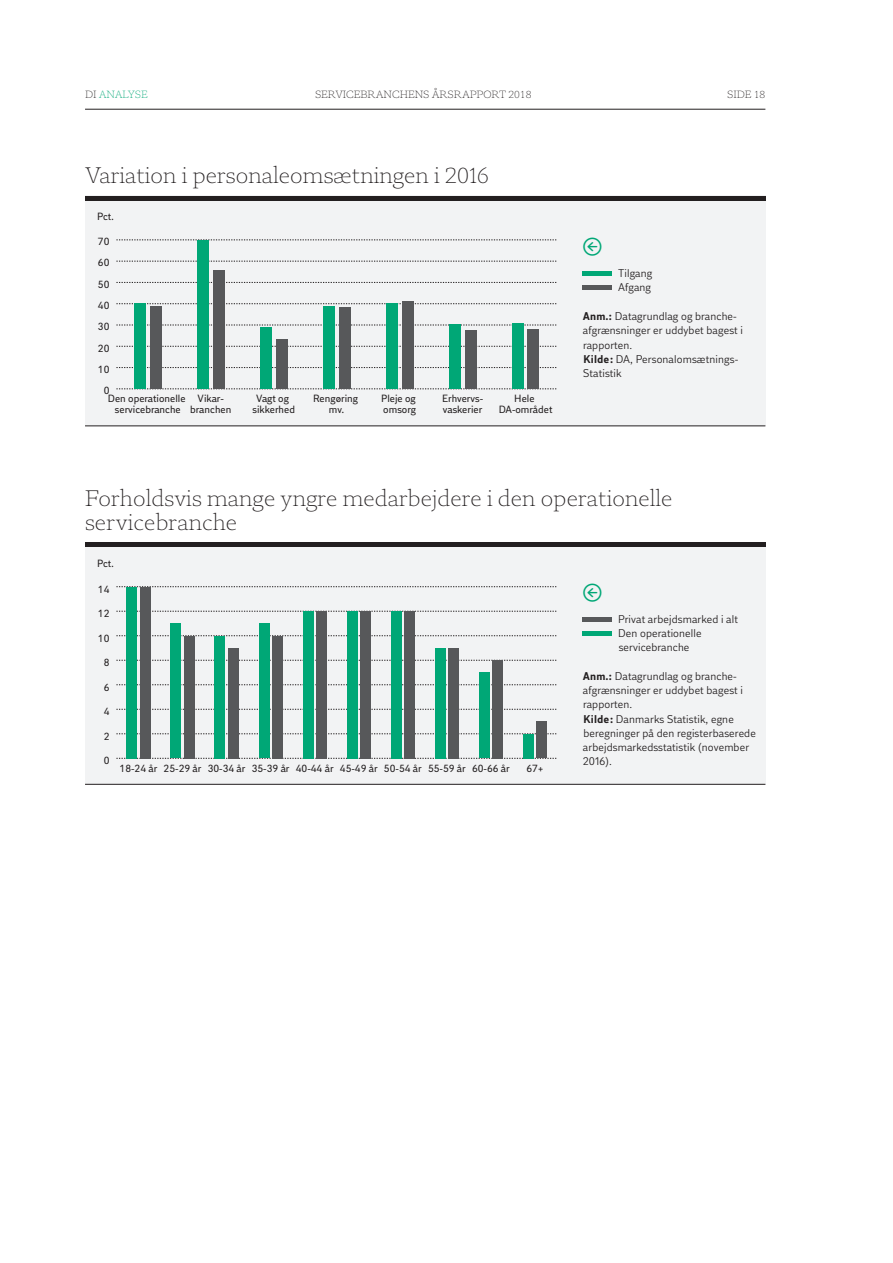
<style>
.page{position:relative;width:893px;height:1263px;background:#fff}
.page>*{position:absolute;margin:0;border:0;box-sizing:border-box;transform-origin:0 0}
.t1{font:300 22.5px/24px "DI Serif";letter-spacing:.01em;color:#231f20}
.t2{font:21px "DI Stuff";color:#00a776}
.t3{font:11.25px/14.2px "DI Sans";letter-spacing:.01em;color:#231f20}
.t4{font:10.5px/11.9px "DI Sans";color:#231f20;text-align:center}
.t5{font:300 10.5px "DI Serif";color:#231f20}
.t6{font:300 10.5px "DI Serif";color:#00a776}
.s1{color:#231f20}
.s2{font-weight:700}
</style>
<div class="page">
<hr style="left:85px;top:109px;width:680px;height:1px;background:#231f20">
<div style="left:85px;top:196px;width:680px;height:230px;background:#f2f3f4"></div>
<hr style="left:85px;top:196px;width:680px;height:4px;background:#231f20">
<hr style="left:85px;top:425px;width:680px;height:1px;background:#231f20">
<svg style="left:116px;top:389px;width:441px;height:1px"></svg>
<svg style="left:116px;top:367px;width:441px;height:1px"></svg>
<svg style="left:116px;top:346px;width:441px;height:1px"></svg>
<svg style="left:116px;top:325px;width:441px;height:1px"></svg>
<svg style="left:116px;top:303px;width:441px;height:1px"></svg>
<svg style="left:116px;top:282px;width:441px;height:1px"></svg>
<svg style="left:116px;top:261px;width:441px;height:1px"></svg>
<svg style="left:116px;top:240px;width:441px;height:1px"></svg>
<div style="left:150px;top:306px;width:11px;height:83px;background:#57585a"></div>
<div style="left:213px;top:270px;width:11px;height:119px;background:#57585a"></div>
<div style="left:276px;top:339px;width:11px;height:50px;background:#57585a"></div>
<div style="left:339px;top:307px;width:11px;height:82px;background:#57585a"></div>
<div style="left:402px;top:302px;width:11px;height:87px;background:#57585a"></div>
<div style="left:465px;top:330px;width:11px;height:59px;background:#57585a"></div>
<div style="left:528px;top:329px;width:11px;height:60px;background:#57585a"></div>
<div style="left:135px;top:303px;width:11px;height:86px;background:#00a776"></div>
<div style="left:197px;top:240px;width:11px;height:149px;background:#00a776"></div>
<div style="left:260px;top:328px;width:11px;height:61px;background:#00a776"></div>
<div style="left:323px;top:307px;width:11px;height:82px;background:#00a776"></div>
<div style="left:386px;top:303px;width:11px;height:86px;background:#00a776"></div>
<div style="left:449px;top:324px;width:11px;height:65px;background:#00a776"></div>
<div style="left:512px;top:323px;width:11px;height:66px;background:#00a776"></div>
<div style="left:583px;top:271px;width:29px;height:5px;background:#00a776"></div>
<hr style="left:583px;top:286px;width:29px;height:4px;background:#57585a">
<div style="left:85px;top:542px;width:680px;height:243px;background:#f2f3f4"></div>
<div style="left:85px;top:542px;width:680px;height:5px;background:#231f20"></div>
<hr style="left:85px;top:784px;width:680px;height:1px;background:#231f20">
<svg style="left:116px;top:758px;width:441px;height:1px"></svg>
<svg style="left:116px;top:733px;width:441px;height:1px"></svg>
<svg style="left:116px;top:709px;width:441px;height:1px"></svg>
<svg style="left:116px;top:684px;width:441px;height:1px"></svg>
<svg style="left:116px;top:660px;width:441px;height:1px"></svg>
<svg style="left:116px;top:635px;width:441px;height:1px"></svg>
<svg style="left:116px;top:611px;width:441px;height:1px"></svg>
<svg style="left:116px;top:586px;width:441px;height:1px"></svg>
<div style="left:140px;top:587px;width:10px;height:171px;background:#57585a"></div>
<div style="left:184px;top:636px;width:10px;height:122px;background:#57585a"></div>
<div style="left:228px;top:648px;width:10px;height:110px;background:#57585a"></div>
<div style="left:272px;top:636px;width:11px;height:122px;background:#57585a"></div>
<div style="left:316px;top:611px;width:11px;height:147px;background:#57585a"></div>
<div style="left:360px;top:611px;width:11px;height:147px;background:#57585a"></div>
<div style="left:404px;top:611px;width:11px;height:147px;background:#57585a"></div>
<div style="left:448px;top:648px;width:11px;height:110px;background:#57585a"></div>
<div style="left:492px;top:660px;width:11px;height:98px;background:#57585a"></div>
<div style="left:536px;top:721px;width:11px;height:37px;background:#57585a"></div>
<div style="left:127px;top:587px;width:10px;height:171px;background:#00a776"></div>
<div style="left:171px;top:623px;width:10px;height:135px;background:#00a776"></div>
<div style="left:215px;top:636px;width:10px;height:122px;background:#00a776"></div>
<div style="left:259px;top:623px;width:10px;height:135px;background:#00a776"></div>
<div style="left:303px;top:611px;width:10px;height:147px;background:#00a776"></div>
<div style="left:347px;top:611px;width:10px;height:147px;background:#00a776"></div>
<div style="left:391px;top:611px;width:10px;height:147px;background:#00a776"></div>
<div style="left:435px;top:648px;width:11px;height:110px;background:#00a776"></div>
<div style="left:479px;top:672px;width:11px;height:86px;background:#00a776"></div>
<div style="left:523px;top:734px;width:11px;height:24px;background:#00a776"></div>
<hr style="left:583px;top:617px;width:29px;height:4px;background:#57585a">
<hr style="left:583px;top:631px;width:29px;height:4px;background:#00a776">
<p class="t6" style="left:85px;top:88px;width:64px"><span class="s1">DI</span> ANALYSE</p>
<p class="t5" style="left:315px;top:88px;width:218px">SERVICEBRANCHENS ÅRSRAPPORT 2018</p>
<p class="t5" style="left:727px;top:88px;width:40px">SIDE 18</p>
<h1 class="t1" style="left:85px;top:163px;width:406px">Variation i personaleomsætningen i 2016</h1>
<p class="t4" style="left:97px;top:211px;width:19px">Pct.</p>
<p class="t4" style="left:98px;top:236px;width:13px">70</p>
<p class="t4" style="left:98px;top:257px;width:13px">60</p>
<p class="t4" style="left:98px;top:278px;width:13px">50</p>
<p class="t4" style="left:98px;top:300px;width:13px">40</p>
<p class="t4" style="left:98px;top:321px;width:13px">30</p>
<p class="t4" style="left:98px;top:342px;width:13px">20</p>
<p class="t4" style="left:98px;top:363px;width:13px">10</p>
<p class="t4" style="left:104px;top:385px;width:7px">0</p>
<p class="t4" style="left:108px;top:392px;width:79px">Den operationelle servicebranche</p>
<p class="t4" style="left:190px;top:392px;width:43px">Vikar&shy;branchen</p>
<p class="t4" style="left:253px;top:392px;width:44px">Vagt og sikkerhed</p>
<p class="t4" style="left:313px;top:392px;width:47px">Rengøring mv.</p>
<p class="t4" style="left:381px;top:392px;width:36px;text-align:left">Pleje og omsorg</p>
<p class="t4" style="left:442px;top:392px;width:43px;text-align:left">Erhvervs&shy;vaskerier</p>
<p class="t4" style="left:499px;top:392px;width:55px">Hele<br>DA-området</p>
<h2 class="t2" style="left:582px;top:233px;width:22px">&lt;</h2>
<p class="t3" style="left:618px;top:266px;width:36px">Tilgang<br>Afgang</p>
<p class="t3" style="left:583px;top:309px;width:162px"><span class="s2">Anm.:</span> Datagrundlag og branche&shy;afgrænsninger er uddybet bagest i rapporten.<br><span class="s2">Kilde:</span> DA, Personalomsætnings-<br>Statistik</p>
<h1 class="t1" style="left:85px;top:486px;width:589px">Forholdsvis mange yngre medarbejdere i den operationelle servicebranche</h1>
<p class="t4" style="left:97px;top:557px;width:19px">Pct.</p>
<p class="t4" style="left:98px;top:583px;width:13px">14</p>
<p class="t4" style="left:98px;top:608px;width:13px">12</p>
<p class="t4" style="left:98px;top:632px;width:13px">10</p>
<p class="t4" style="left:104px;top:657px;width:7px">8</p>
<p class="t4" style="left:104px;top:681px;width:7px">6</p>
<p class="t4" style="left:104px;top:706px;width:7px">4</p>
<p class="t4" style="left:104px;top:730px;width:7px">2</p>
<p class="t4" style="left:104px;top:755px;width:7px">0</p>
<p class="t4" style="left:120px;top:762px;width:392px">18-24 år 25-29 år 30-34 år 35-39 år 40-44 år 45-49 år 50-54 år 55-59 år 60-66 år</p>
<p class="t4" style="left:526px;top:762px;width:19px">67+</p>
<h2 class="t2" style="left:582px;top:579px;width:22px">&lt;</h2>
<p class="t3" style="left:618px;top:612px;width:121px">Privat arbejdsmarked i alt<br>Den operationelle servicebranche</p>
<p class="t3" style="left:583px;top:669px;width:175px"><span class="s2">Anm.:</span> Datagrundlag og branche&shy;afgrænsninger er uddybet bagest i rapporten.<br><span class="s2">Kilde:</span> Danmarks Statistik, egne beregninger på den registerbaserede arbejdsmarkedsstatistik (november<br>2016).</p>
</div>
